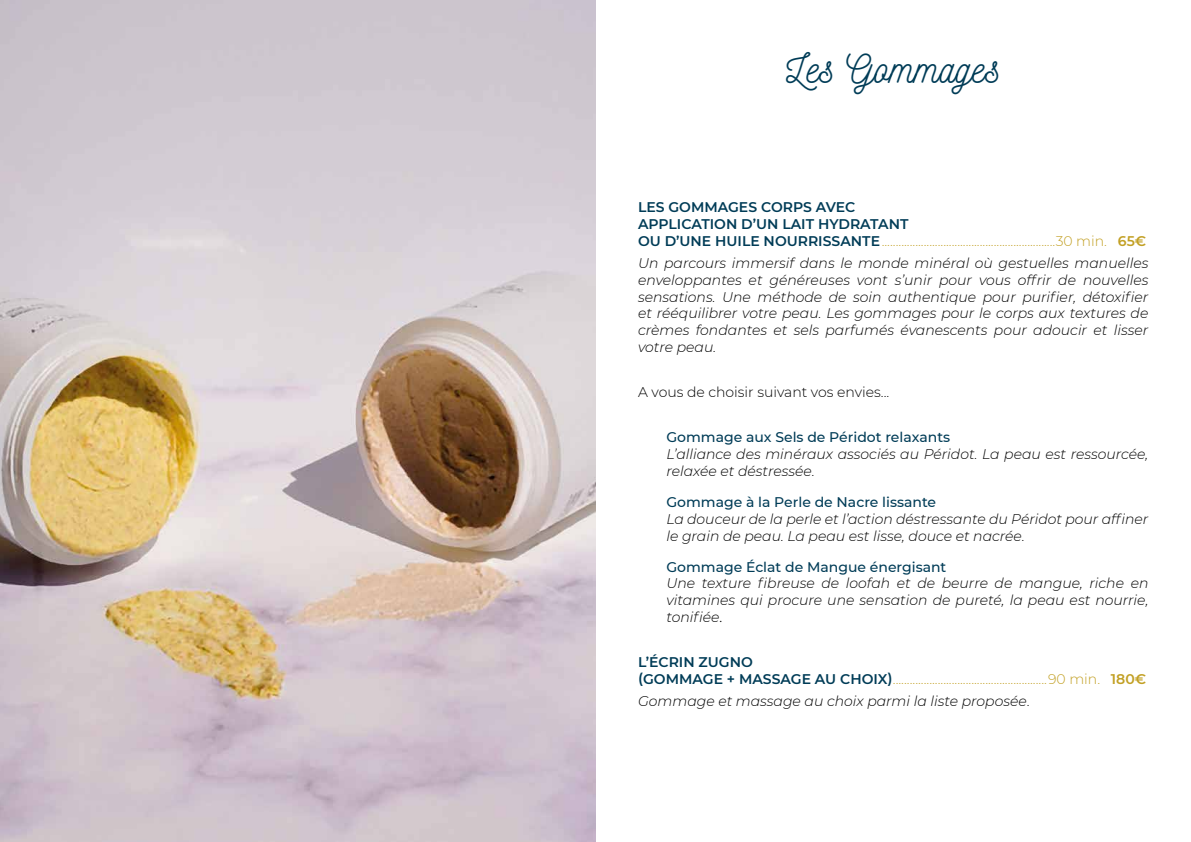
<style>
.page{position:relative;width:1191px;height:842px;background:#fff}
.page>*{position:absolute;margin:0;border:0;box-sizing:border-box;transform-origin:0 0}
.t1{font:40px "Nickainley";color:#003c57}
.t2{font:italic 300 14px/16.8px "Montserrat";color:#000;text-align:justify}
.t3{font:600 14px/16.8px "Montserrat";color:#003c57}
.t4{font:300 14px/16.8px "Montserrat";color:#c2a024}
.t5{font:500 14px "Montserrat";color:#003c57}
.t6{font:300 14px "Montserrat";color:#000}
.s1{font-weight:300;color:#c2a024}
.s2{color:#c2a024}
.s3{font-family:"Minion Pro";font-weight:400;font-style:normal;font-size:12px}
.s4{font-weight:600;color:#003c57}
.s5{font-weight:600}
.s6{font-style:normal}
</style>
<div class="page">
<img style="left:0;top:0;width:595px;height:842px">
<h1 class="t1" style="left:786px;top:43px;width:216px">Les Gommages</h1>
<p class="t3" style="left:638px;top:198px;width:510px">LES GOMMAGES CORPS AVEC<br>APPLICATION D’UN LAIT HYDRATANT<br>OU D’UNE HUILE NOURRISSANTE<span class="s1">..............................................................30 min.</span> <span class="s2">65€</span></p>
<p class="t2" style="left:638px;top:254px;width:512px">Un parcours immersif dans le monde minéral où gestuelles manuelles enveloppantes et généreuses vont s’unir pour vous offrir de nouvelles sensations. Une méthode de soin authentique pour purifier, détoxifier et rééquilibrer votre peau. Les gommages pour le corps aux textures de crèmes fondantes et sels parfumés évanescents pour adoucir et lisser votre peau.</p>
<p class="t6" style="left:638px;top:383px;width:253px">A vous de choisir suivant vos envies...</p>
<p class="t5" style="left:666px;top:428px;width:285px">Gommage aux Sels de Péridot relaxants</p>
<p class="t2" style="left:666px;top:445px;width:483px">L’alliance des minéraux associés au Péridot. La peau est ressourcée, relaxée et déstressée.</p>
<p class="t5" style="left:666px;top:492px;width:271px">Gommage à la Perle de Nacre lissante</p>
<p class="t2" style="left:666px;top:510px;width:483px">La douceur de la perle et l’action déstressante du Péridot pour affiner le grain de peau. La peau est lisse, douce et nacrée.</p>
<p class="t5" style="left:666px;top:557px;width:281px">Gommage Éclat de Mangue énergisant</p>
<p class="t2" style="left:666px;top:574px;width:483px">Une texture fibreuse de loofah et de beurre de mangue, riche en vitamines qui procure une sensation de pureté, la peau est nourrie, tonifiée<span class="s3">.</span></p>
<p class="t4" style="left:638px;top:653px;width:510px"><span class="s4">L’ÉCRIN ZUGNO<br>(GOMMAGE + MASSAGE AU CHOIX)</span>.......................................................90 min. <span class="s5">180€</span></p>
<p class="t2" style="left:638px;top:692px;width:393px">Gommage et massage au choix parmi la liste proposée<span class="s6">.</span></p>
</div>
